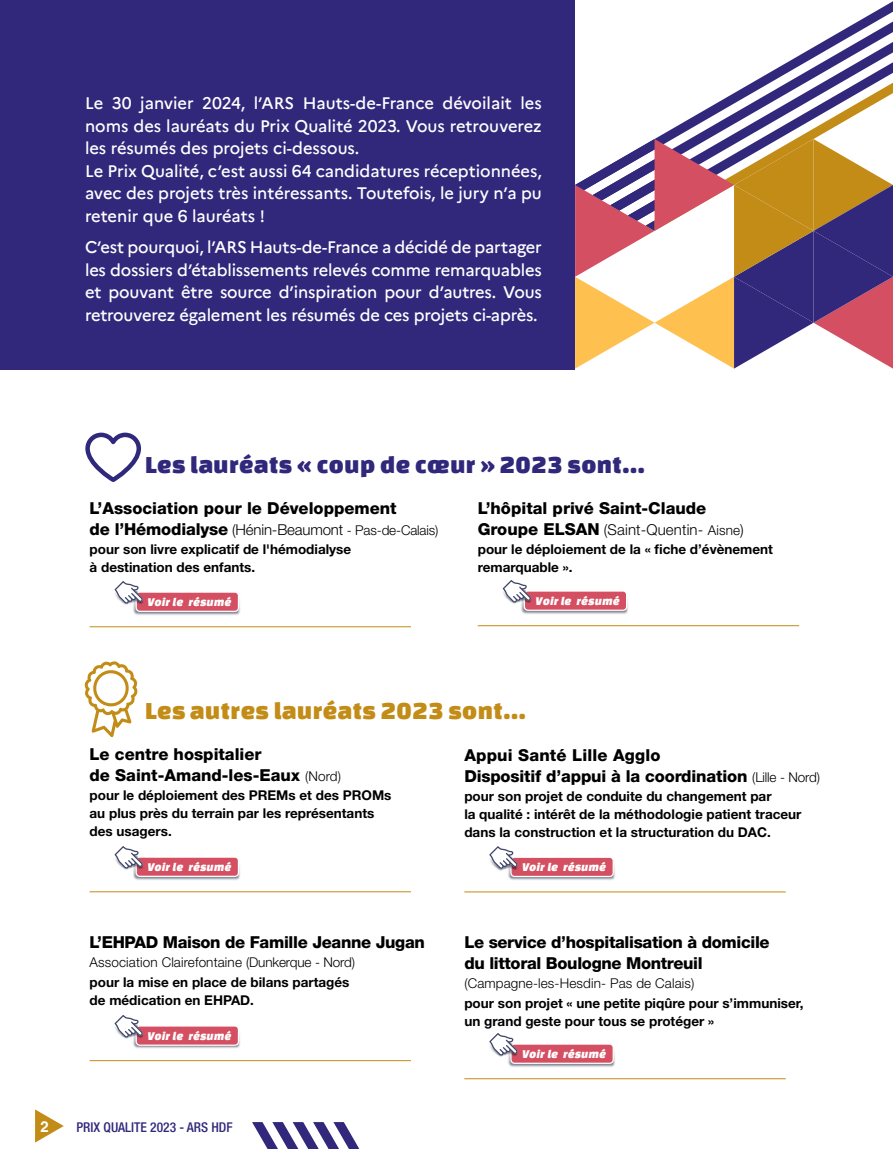
<style>
.page{position:relative;width:893px;height:1149px;background:#fff}
.page>*{position:absolute;margin:0;border:0;box-sizing:border-box;transform-origin:0 0}
.t1{font:25.5px "Changa One";letter-spacing:.02em;color:#30287b}
.t2{font:25.5px "Changa One";letter-spacing:.02em;color:#c28c17}
.t3{font:500 16.5px/22.5px "Marianne";letter-spacing:-.005em;color:#fff}
.t4{font:800 16.5px/21px "Helvetica Neue LT Std";letter-spacing:-.01em;color:#000}
.t5{font:300 15px "Helvetica Neue LT Std";letter-spacing:.01em;color:#000}
.t6{font:700 15px "Helvetica";color:#fff}
.t7{font:700 13.5px/18px "Helvetica Neue LT Std";color:#000}
.t8{font:300 13.5px "Helvetica Neue LT Std";letter-spacing:.01em;color:#000}
.t9{font:500 condensed 13.5px "Helvetica Neue LT Std";color:#30287b}
.t10{font:italic 12.45px "Changa One";color:#fff}
.s1{font-weight:300;font-size:15px}
.s2{font-weight:300;font-size:13.5px}
.s3{font-weight:800;font-size:16.5px}
.s4{font-size:13.5px}
</style>
<div class="page">
<hr style="left:90px;top:626px;width:321px;height:1px;background:#c28c17">
<hr style="left:90px;top:891px;width:321px;height:1px;background:#c28c17">
<hr style="left:90px;top:1059px;width:321px;height:1px;background:#c28c17">
<hr style="left:464px;top:1077px;width:322px;height:1px;background:#c28c17">
<hr style="left:478px;top:625px;width:321px;height:1px;background:#c28c17">
<hr style="left:464px;top:891px;width:322px;height:1px;background:#c28c17">
<img style="left:133px;top:600px;width:107px;height:15px">
<img style="left:133px;top:611px;width:18px;height:1px">
<svg style="left:114px;top:581px;width:125px;height:30px"></svg>
<img style="left:133px;top:865px;width:107px;height:15px">
<img style="left:133px;top:876px;width:18px;height:1px">
<svg style="left:114px;top:846px;width:125px;height:30px"></svg>
<img style="left:134px;top:1033px;width:106px;height:15px">
<img style="left:133px;top:1045px;width:18px;height:1px">
<svg style="left:114px;top:1015px;width:125px;height:30px"></svg>
<img style="left:508px;top:1052px;width:107px;height:15px">
<img style="left:508px;top:1063px;width:18px;height:1px">
<svg style="left:489px;top:1033px;width:125px;height:30px"></svg>
<img style="left:521px;top:600px;width:107px;height:14px">
<img style="left:502px;top:588px;width:37px;height:23px">
<svg style="left:503px;top:580px;width:124px;height:30px"></svg>
<img style="left:508px;top:865px;width:107px;height:15px">
<img style="left:508px;top:876px;width:18px;height:1px">
<svg style="left:489px;top:846px;width:125px;height:30px"></svg>
<svg style="left:85px;top:432px;width:56px;height:50px"></svg>
<svg style="left:85px;top:661px;width:53px;height:76px"></svg>
<svg style="left:252px;top:1122px;width:107px;height:26px"></svg>
<svg style="left:35px;top:1109px;width:29px;height:33px"></svg>
<div style="left:0;top:0;width:575px;height:369px;background:#31287c"></div>
<svg style="left:751px;top:1px;width:142px;height:82px"></svg>
<svg style="left:575px;top:83px;width:318px;height:285px"></svg>
<p class="t3" style="left:85px;top:91px;width:458px">Le 30 janvier 2024, l’ARS Hauts-de-France dévoilait les noms des lauréats du Prix Qualité 2023. Vous retrouverez les résumés des projets ci-dessous.<br>Le Prix Qualité, c’est aussi 64 candidatures réceptionnées, avec des projets très intéressants. Toutefois, le jury n’a pu retenir que 6 lauréats !</p>
<p class="t3" style="left:85px;top:235px;width:458px;text-align:justify">C’est pourquoi, l’ARS Hauts-de-France a décidé de partager les dossiers d’établissements relevés comme remarquables et pouvant être source d’inspiration pour d’autres. Vous retrouverez également les résumés de ces projets ci-après.</p>
<h1 class="t1" style="left:145px;top:450px;width:501px">Les lauréats « coup de cœur » 2023 sont…</h1>
<p class="t4" style="left:90px;top:497px;width:350px">L’Association pour le Développement<br>de l’Hémodialyse <span class="s1">(Hénin-Beaumont</span> <span class="s2">- Pas-de-Calais)</span></p>
<p class="t7" style="left:90px;top:540px;width:263px">pour son livre explicatif de l'hémodialyse à destination des enfants.</p>
<p class="t10" style="left:147px;top:595px;width:86px">Voir le résumé</p>
<p class="t4" style="left:478px;top:497px;width:230px">L’hôpital privé Saint-Claude</p>
<p class="t5" style="left:478px;top:520px;width:268px"><span class="s3">Groupe ELSAN</span> (Saint-Quentin- <span class="s4">Aisne</span>)</p>
<p class="t7" style="left:478px;top:540px;width:297px">pour le déploiement de la « fiche d’évènement remarquable ».</p>
<p class="t10" style="left:535px;top:593px;width:86px">Voir le résumé</p>
<h1 class="t2" style="left:145px;top:696px;width:382px">Les autres lauréats 2023 sont…</h1>
<p class="t4" style="left:90px;top:743px;width:253px">Le centre hospitalier<br>de Saint-Amand-les-Eaux <span class="s2">(Nord)</span></p>
<p class="t7" style="left:90px;top:786px;width:303px">pour le déploiement des PREMs et des PROMs au plus près du terrain par les représentants des usagers.</p>
<p class="t4" style="left:464px;top:744px;width:357px">Appui Santé Lille Agglo<br>Dispositif d’appui à la coordination <span class="s2">(Lille - Nord)</span></p>
<p class="t7" style="left:464px;top:787px;width:339px">pour son projet de conduite du changement par<br>la qualité : intérêt de la méthodologie patient traceur dans la construction et la structuration du DAC.</p>
<p class="t10" style="left:147px;top:859px;width:86px">Voir le résumé</p>
<p class="t4" style="left:90px;top:931px;width:337px">L’EHPAD Maison de Famille Jeanne Jugan</p>
<p class="t8" style="left:90px;top:953px;width:267px">Association Clairefontaine (Dunkerque - Nord)</p>
<p class="t7" style="left:90px;top:972px;width:261px">pour la mise en place de bilans partagés de médication en EHPAD.</p>
<p class="t10" style="left:147px;top:1028px;width:86px">Voir le résumé</p>
<p class="t6" style="left:40px;top:1116px;width:10px">2</p>
<p class="t9" style="left:77px;top:1118px;width:158px">PRIX QUALITE 2023 - ARS HDF</p>
<p class="t10" style="left:522px;top:859px;width:86px">Voir le résumé</p>
<p class="t4" style="left:464px;top:931px;width:307px">Le service d’hospitalisation à domicile du littoral Boulogne Montreuil</p>
<p class="t8" style="left:464px;top:974px;width:232px">(Campagne-les-Hesdin- Pas de Calais)</p>
<p class="t7" style="left:464px;top:993px;width:341px">pour son projet « une petite piqûre pour s’immuniser, un grand geste pour tous se protéger »</p>
<p class="t10" style="left:522px;top:1046px;width:86px">Voir le résumé</p>
</div>
